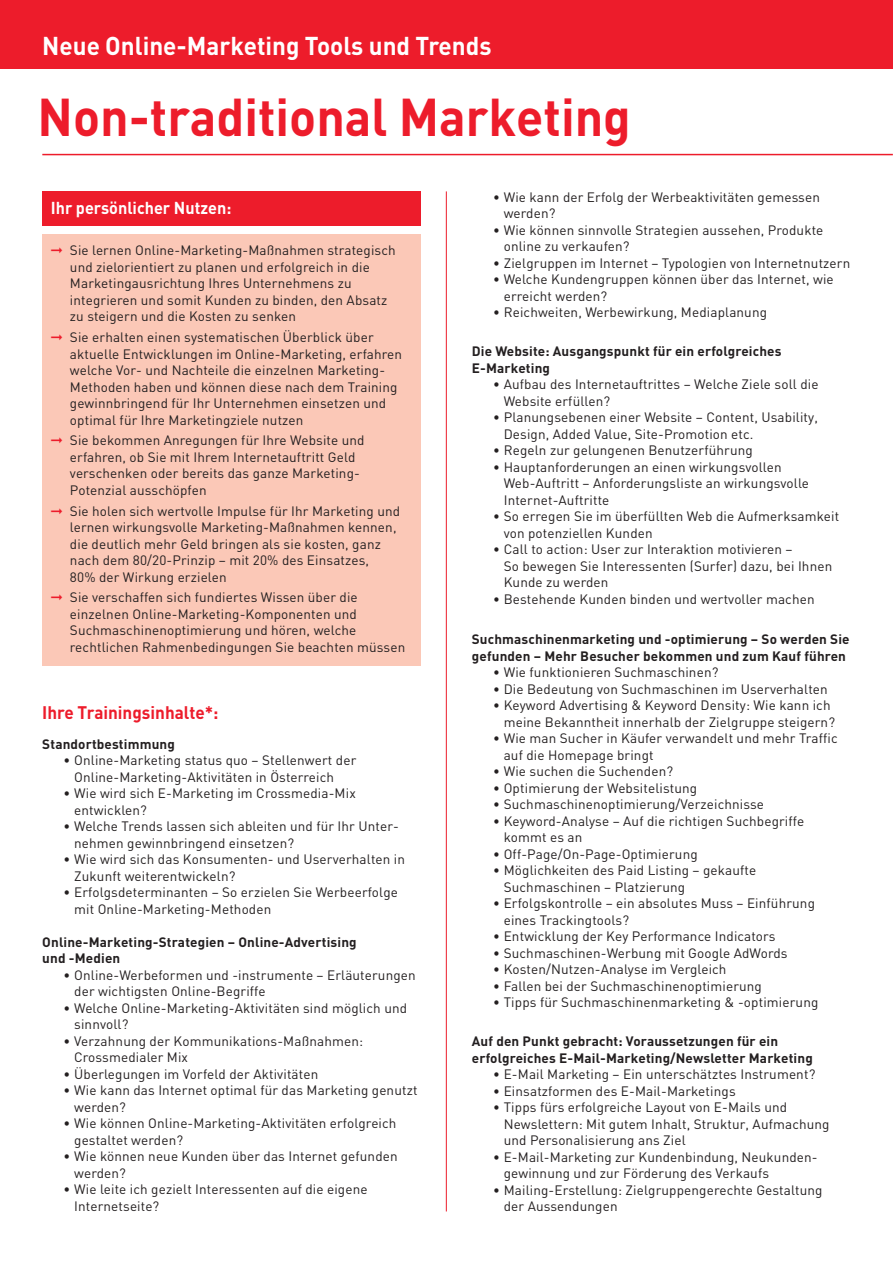
<style>
.page{position:relative;width:893px;height:1263px;background:#fff}
.page>*{position:absolute;margin:0;border:0;box-sizing:border-box;transform-origin:0 0}
.t1{font:700 52.5px "DIN";color:#ed1c2b;scale:.95 1}
.t2{font:700 25.5px "DIN";color:#fff;scale:.95 1}
.t3{font:700 18px "DIN";color:#ed1c2b;scale:.95 1}
.t4{font:700 17.1px "DIN";color:#fff;scale:.95 1}
.t5{font:13.5px/16.5px "DIN";letter-spacing:.01em;color:#231f20;scale:.95 1}
.t6{font:13.5px/16.5px "DIN";letter-spacing:.01em;color:#231f20}
.t7{font:700 13.5px/16.5px "DIN";letter-spacing:.01em;color:#231f20}
.s1{color:#ed1c2b}
</style>
<div class="page">
<div style="left:0;top:0;width:892px;height:68px;background:#ed1c2b"></div>
<hr style="left:446px;top:191px;width:1px;height:1020px;background:#ed1c2b">
<div style="left:42px;top:234px;width:379px;height:432px;background:#fbc8b7"></div>
<div style="left:42px;top:191px;width:379px;height:34px;background:#ed1c2b"></div>
<hr style="left:42px;top:154px;width:850px;height:1px;background:#ed1c2b">
<h2 class="t2" style="left:42px;top:36px;width:474px">Neue Online-Marketing Tools und Trends</h2>
<h1 class="t1" style="left:38px;top:98px;width:626px">Non-traditional Marketing</h1>
<p class="t4" style="left:51px;top:202px;width:192px">Ihr persönlicher Nutzen:</p>
<p class="t6" style="left:70px;top:244px;width:327px;text-indent:-19px"><span class="s1">➞</span> Sie lernen Online-Marketing-Maßnahmen strategisch und zielorientiert zu planen und erfolgreich in die Marketingausrichtung Ihres Unternehmens zu integrieren und somit Kunden zu binden, den Absatz zu steigern und die Kosten zu senken</p>
<p class="t6" style="left:70px;top:330px;width:334px;text-indent:-19px"><span class="s1">➞</span> Sie erhalten einen systematischen Überblick über aktuelle Entwicklungen im Online-Marketing, erfahren welche Vor- und Nachteile die einzelnen Marketing-Methoden haben und können diese nach dem Training gewinnbringend für Ihr Unternehmen einsetzen und optimal für Ihre Marketingziele nutzen</p>
<p class="t6" style="left:70px;top:434px;width:296px;text-indent:-19px"><span class="s1">➞</span> Sie bekommen Anregungen für Ihre Website und erfahren, ob Sie mit Ihrem Internetauftritt Geld verschenken oder bereits das ganze Marketing-Potenzial ausschöpfen</p>
<p class="t6" style="left:70px;top:504px;width:332px;text-indent:-19px"><span class="s1">➞</span> Sie holen sich wertvolle Impulse für Ihr Marketing und lernen wirkungsvolle Marketing-Maßnahmen kennen, die deutlich mehr Geld bringen als sie kosten, ganz nach dem 80/20-Prinzip – mit 20% des Einsatzes,<br>80% der Wirkung erzielen</p>
<p class="t6" style="left:70px;top:591px;width:337px;text-indent:-19px"><span class="s1">➞</span> Sie verschaffen sich fundiertes Wissen über die einzelnen Online-Marketing-Komponenten und Suchmaschinenoptimierung und hören, welche rechtlichen Rahmenbedingungen Sie beachten müssen</p>
<h3 class="t3" style="left:42px;top:706px;width:187px">Ihre Trainingsinhalte*:</h3>
<p class="t7" style="left:42px;top:737px;width:134px">Standortbestimmung</p>
<p class="t5" style="left:74px;top:754px;width:298px;text-indent:-11px">• Online-Marketing status quo – Stellenwert der<br>Online-Marketing-Aktivitäten in Österreich</p>
<p class="t5" style="left:74px;top:787px;width:298px;text-indent:-11px">• Wie wird sich E-Marketing im Crossmedia-Mix entwicklen?</p>
<p class="t5" style="left:74px;top:820px;width:343px;text-indent:-11px">• Welche Trends lassen sich ableiten und für Ihr Unter&shy;nehmen gewinnbringend einsetzen?</p>
<p class="t5" style="left:74px;top:853px;width:350px;text-indent:-11px">• Wie wird sich das Konsumenten- und Userverhalten in<br>Zukunft weiterentwickeln?</p>
<p class="t5" style="left:74px;top:886px;width:342px;text-indent:-11px">• Erfolgsdeterminanten – So erzielen Sie Werbeerfolge mit Online-Marketing-Methoden</p>
<p class="t7" style="left:42px;top:935px;width:316px">Online-Marketing-Strategien – Online-Advertising und -Medien</p>
<p class="t5" style="left:74px;top:968px;width:361px;text-indent:-11px">• Online-Werbeformen und -instrumente – Erläuterungen der wichtigsten Online-Begriffe</p>
<p class="t5" style="left:74px;top:1001px;width:352px;text-indent:-11px">• Welche Online-Marketing-Aktivitäten sind möglich und sinnvoll?</p>
<p class="t5" style="left:74px;top:1034px;width:306px;text-indent:-11px">• Verzahnung der Kommunikations-Maßnahmen:<br>Crossmedialer Mix</p>
<p class="t5" style="left:64px;top:1067px;width:270px">• Überlegungen im Vorfeld der Aktivitäten</p>
<p class="t5" style="left:74px;top:1084px;width:363px;text-indent:-11px">• Wie kann das Internet optimal für das Marketing genutzt werden?</p>
<p class="t5" style="left:74px;top:1117px;width:341px;text-indent:-11px">• Wie können Online-Marketing-Aktivitäten erfolgreich gestaltet werden?</p>
<p class="t5" style="left:74px;top:1150px;width:342px;text-indent:-11px">• Wie können neue Kunden über das Internet gefunden werden?</p>
<p class="t5" style="left:74px;top:1183px;width:310px;text-indent:-11px">• Wie leite ich gezielt Interessenten auf die eigene<br>Internetseite?</p>
<p class="t5" style="left:504px;top:190px;width:334px;text-indent:-11px">• Wie kann der Erfolg der Werbeaktivitäten gemessen werden?</p>
<p class="t5" style="left:504px;top:223px;width:338px;text-indent:-11px">• Wie können sinnvolle Strategien aussehen, Produkte online zu verkaufen?</p>
<p class="t5" style="left:493px;top:256px;width:377px">• Zielgruppen im Internet – Typologien von Internetnutzern</p>
<p class="t5" style="left:504px;top:273px;width:349px;text-indent:-11px">• Welche Kundengruppen können über das Internet, wie erreicht werden?</p>
<p class="t5" style="left:493px;top:306px;width:290px">• Reichweiten, Werbewirkung, Mediaplanung</p>
<p class="t7" style="left:472px;top:345px;width:311px">Die Website: Ausgangspunkt für ein erfolgreiches<br>E-Marketing</p>
<p class="t5" style="left:504px;top:378px;width:333px;text-indent:-11px">• Aufbau des Internetauftrittes – Welche Ziele soll die<br>Website erfüllen?</p>
<p class="t5" style="left:504px;top:411px;width:332px;text-indent:-11px">• Planungsebenen einer Website – Content, Usability,<br>Design, Added Value, Site-Promotion etc.</p>
<p class="t5" style="left:493px;top:444px;width:275px">• Regeln zur gelungenen Benutzerführung</p>
<p class="t5" style="left:504px;top:460px;width:323px;text-indent:-11px">• Hauptanforderungen an einen wirkungsvollen<br>Web-Auftritt – Anforderungsliste an wirkungsvolle<br>Internet-Auftritte</p>
<p class="t5" style="left:504px;top:510px;width:355px;text-indent:-11px">• So erregen Sie im überfüllten Web die Aufmerksamkeit von potenziellen Kunden</p>
<p class="t5" style="left:504px;top:543px;width:347px;text-indent:-11px">• Call to action: User zur Interaktion motivieren –<br>So bewegen Sie Interessenten (Surfer) dazu, bei Ihnen<br>Kunde zu werden</p>
<p class="t5" style="left:493px;top:592px;width:340px">• Bestehende Kunden binden und wertvoller machen</p>
<p class="t7" style="left:472px;top:633px;width:379px">Suchmaschinenmarketing und -optimierung – So werden Sie gefunden – Mehr Besucher bekommen und zum Kauf führen</p>
<p class="t5" style="left:493px;top:666px;width:239px">• Wie funktionieren Suchmaschinen?</p>
<p class="t5" style="left:493px;top:682px;width:354px">• Die Bedeutung von Suchmaschinen im Userverhalten</p>
<p class="t5" style="left:504px;top:699px;width:350px;text-indent:-11px">• Keyword Advertising &amp; Keyword Density: Wie kann ich meine Bekanntheit innerhalb der Zielgruppe steigern?</p>
<p class="t5" style="left:504px;top:732px;width:353px;text-indent:-11px">• Wie man Sucher in Käufer verwandelt und mehr Traffic auf die Homepage bringt</p>
<p class="t5" style="left:493px;top:765px;width:191px">• Wie suchen die Suchenden?</p>
<p class="t5" style="left:493px;top:781px;width:216px">• Optimierung der Websitelistung</p>
<p class="t5" style="left:493px;top:798px;width:287px">• Suchmaschinenoptimierung/Verzeichnisse</p>
<p class="t5" style="left:504px;top:814px;width:318px;text-indent:-11px">• Keyword-Analyse – Auf die richtigen Suchbegriffe kommt es an</p>
<p class="t5" style="left:493px;top:847px;width:217px">• Off-Page/On-Page-Optimierung</p>
<p class="t5" style="left:504px;top:864px;width:267px;text-indent:-11px">• Möglichkeiten des Paid Listing – gekaufte<br>Suchmaschinen – Platzierung</p>
<p class="t5" style="left:504px;top:897px;width:329px;text-indent:-11px">• Erfolgskontrolle – ein absolutes Muss – Einführung eines Trackingtools?</p>
<p class="t5" style="left:493px;top:930px;width:299px">• Entwicklung der Key Performance Indicators</p>
<p class="t5" style="left:493px;top:946px;width:311px">• Suchmaschinen-Werbung mit Google AdWords</p>
<p class="t5" style="left:493px;top:963px;width:247px">• Kosten/Nutzen-Analyse im Vergleich</p>
<p class="t5" style="left:493px;top:979px;width:284px">• Fallen bei der Suchmaschinenoptimierung</p>
<p class="t5" style="left:493px;top:996px;width:344px">• Tipps für Suchmaschinenmarketing &amp; -optimierung</p>
<p class="t7" style="left:472px;top:1035px;width:342px">Auf den Punkt gebracht: Voraussetzungen für ein erfolgreiches E-Mail-Marketing/Newsletter Marketing</p>
<p class="t5" style="left:493px;top:1068px;width:341px">• E-Mail Marketing – Ein unterschätztes Instrument?</p>
<p class="t5" style="left:493px;top:1084px;width:257px">• Einsatzformen des E-Mail-Marketings</p>
<p class="t5" style="left:504px;top:1101px;width:344px;text-indent:-11px">• Tipps fürs erfolgreiche Layout von E-Mails und<br>Newslettern: Mit gutem Inhalt, Struktur, Aufmachung und Personalisierung ans Ziel</p>
<p class="t5" style="left:504px;top:1150px;width:332px;text-indent:-11px">• E-Mail-Marketing zur Kundenbindung, Neukunden - gewinnung und zur Förderung des Verkaufs</p>
<p class="t5" style="left:504px;top:1183px;width:337px;text-indent:-11px">• Mailing-Erstellung: Zielgruppengerechte Gestaltung der Aussendungen</p>
</div>
